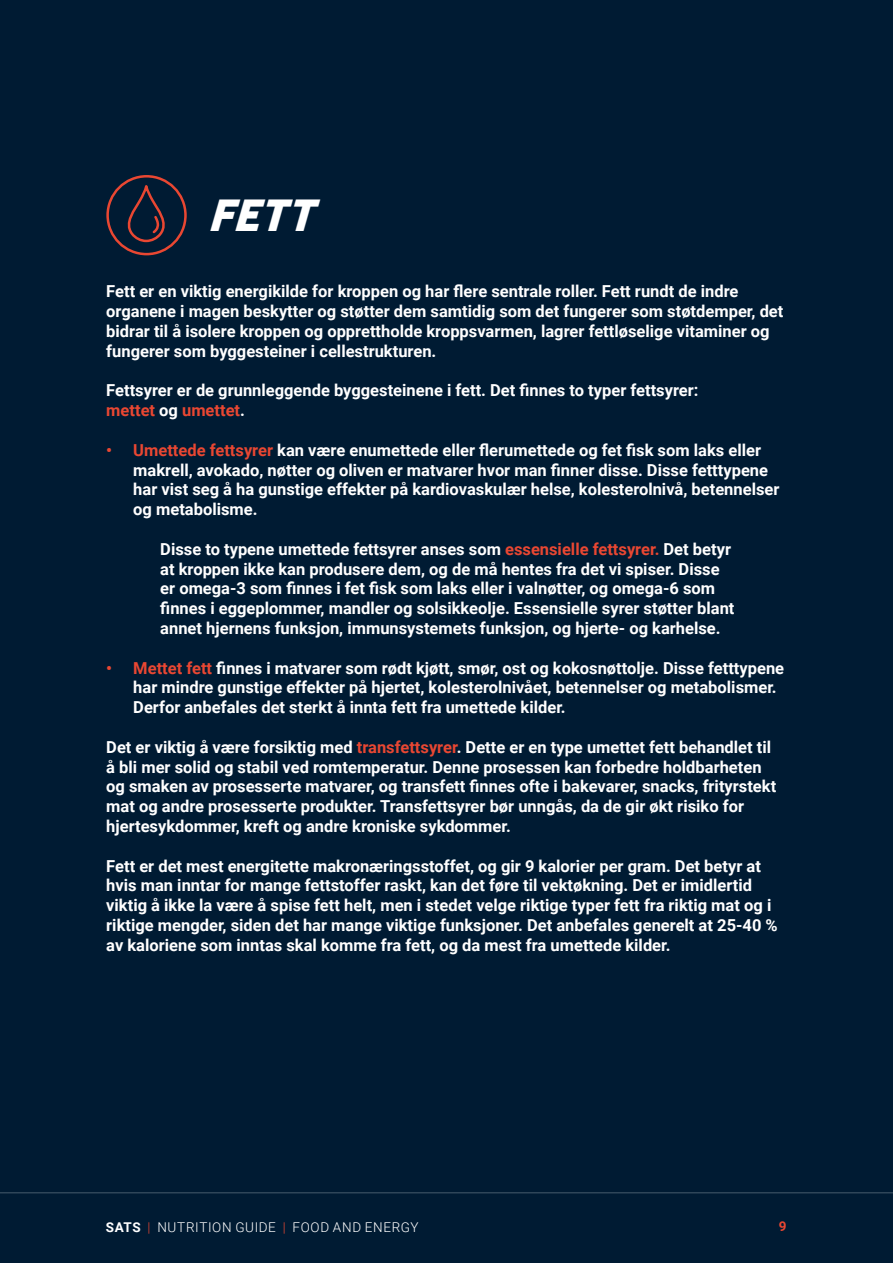
<style>
.page{position:relative;width:893px;height:1263px;background:#fff}
.page>*{position:absolute;margin:0;border:0;box-sizing:border-box;transform-origin:0 0}
.t1{font:italic 700 45px "SATS Headline";color:#fff}
.t2{font:700 16.5px/19.8px "Roboto";color:#fff}
.t3{font:300 13.5px "Roboto";letter-spacing:.045em;color:#fff}
.t4{font:700 13.5px "Roboto";color:#e94732}
.s1{color:#e94732}
.s2{font-weight:700}
</style>
<div class="page">
<div style="left:0;top:1193px;width:893px;height:70px;background:#001b33"></div>
<div style="left:0;top:0;width:893px;height:1199px;background:#001b33"></div>
<hr style="left:0;top:1192px;width:893px;height:1px;background:#475c6d">
<svg style="left:106px;top:175px;width:81px;height:81px"></svg>
<h1 class="t1" style="left:213px;top:190px;width:106px">fett</h1>
<p class="t2" style="left:106px;top:281px;width:679px">Fett er en viktig energikilde for kroppen og har flere sentrale roller. Fett rundt de indre organene i magen beskytter og støtter dem samtidig som det fungerer som støtdemper, det bidrar til å isolere kroppen og opprettholde kroppsvarmen, lagrer fettløselige vitaminer og fungerer som byggesteiner i cellestrukturen.</p>
<p class="t2" style="left:106px;top:380px;width:594px">Fettsyrer er de grunnleggende byggesteinene i fett. Det finnes to typer fettsyrer: <span class="s1">mettet</span> og <span class="s1">umettet</span>.</p>
<p class="t2" style="left:133px;top:439px;width:648px;text-indent:-27px"><span class="s1">• Umettede fettsyrer</span> kan være enumettede eller flerumettede og fet fisk som laks eller makrell, avokado, nøtter og oliven er matvarer hvor man finner disse. Disse fetttypene har vist seg å ha gunstige effekter på kardiovaskulær helse, kolesterolnivå, betennelser og metabolisme.</p>
<p class="t2" style="left:160px;top:538px;width:576px">Disse to typene umettede fettsyrer anses som <span class="s1">essensielle fettsyrer.</span> Det betyr at kroppen ikke kan produsere dem, og de må hentes fra det vi spiser. Disse er omega-3 som finnes i fet fisk som laks eller i valnøtter, og omega-6 som finnes i eggeplommer, mandler og solsikkeolje. Essensielle syrer støtter blant annet hjernens funksjon, immunsystemets funksjon, og hjerte- og karhelse.</p>
<p class="t2" style="left:133px;top:657px;width:652px;text-indent:-27px"><span class="s1">• Mettet fett</span> finnes i matvarer som rødt kjøtt, smør, ost og kokosnøttolje. Disse fetttypene har mindre gunstige effekter på hjertet, kolesterolnivået, betennelser og metabolismer.<br>Derfor anbefales det sterkt å innta fett fra umettede kilder.</p>
<p class="t2" style="left:106px;top:736px;width:671px">Det er viktig å være forsiktig med <span class="s1">transfettsyrer</span>. Dette er en type umettet fett behandlet til å bli mer solid og stabil ved romtemperatur. Denne prosessen kan forbedre holdbarheten og smaken av prosesserte matvarer, og transfett finnes ofte i bakevarer, snacks, frityrstekt mat og andre prosesserte produkter. Transfettsyrer bør unngås, da de gir økt risiko for hjertesykdommer, kreft og andre kroniske sykdommer.</p>
<p class="t2" style="left:106px;top:855px;width:673px">Fett er det mest energitette makronæringsstoffet, og gir 9 kalorier per gram. Det betyr at hvis man inntar for mange fettstoffer raskt, kan det føre til vektøkning. Det er imidlertid viktig å ikke la være å spise fett helt, men i stedet velge riktige typer fett fra riktig mat og i riktige mengder, siden det har mange viktige funksjoner. Det anbefales generelt at 25-40 % av kaloriene som inntas skal komme fra fett, og da mest fra umettede kilder.</p>
<p class="t3" style="left:106px;top:1217px;width:314px"><span class="s2">SATS</span> <span class="s1">|</span> NUTRITION GUIDE <span class="s1">|</span> FOOD AND ENERGY</p>
<p class="t4" style="left:779px;top:1217px;width:9px">9</p>
</div>
